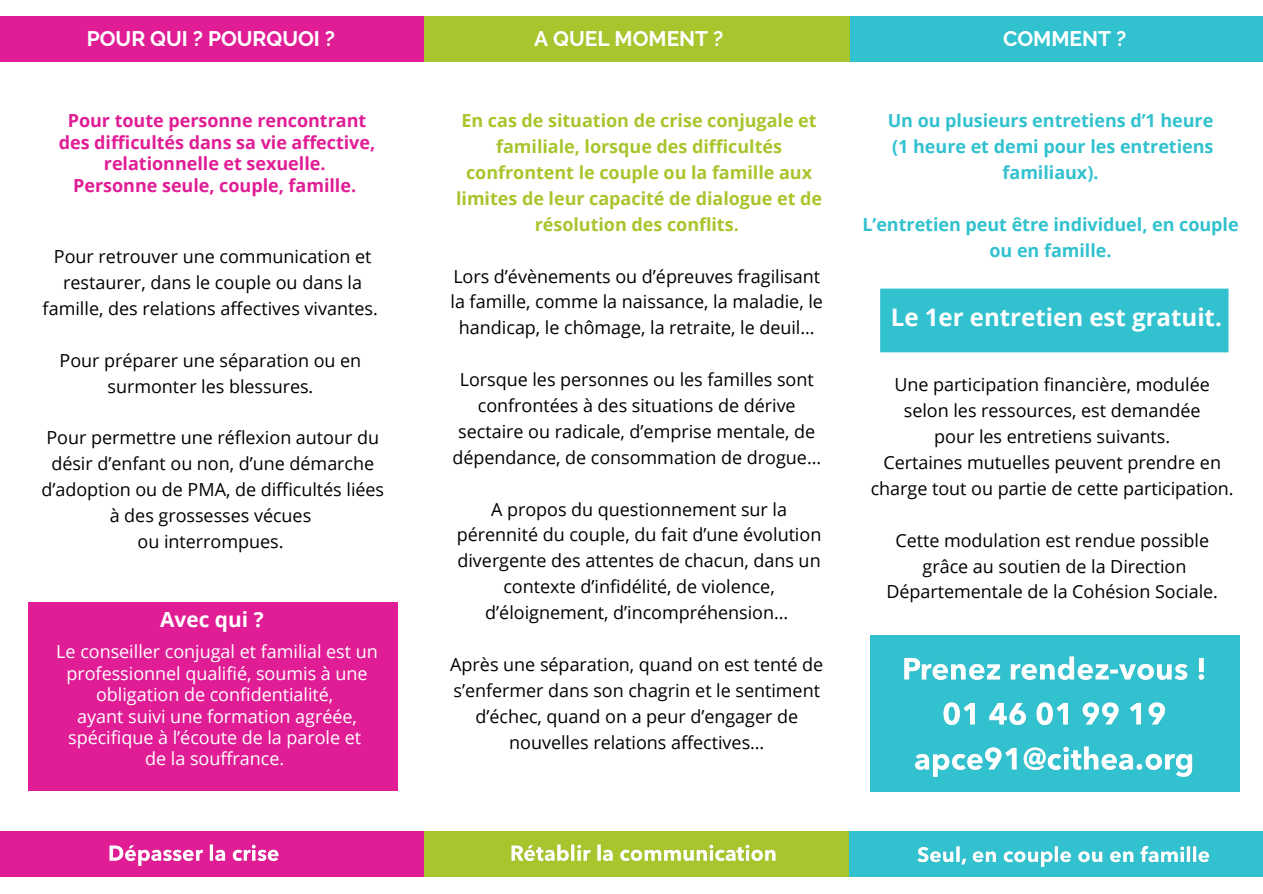
<style>
.page{position:relative;width:1263px;height:894px;background:#fff}
.page>*{position:absolute;margin:0;border:0;box-sizing:border-box;transform-origin:0 0}
.t1{font:700 24.15px "Open Sans";color:#fff}
.t2{font:700 21px "Raleway";color:#fff}
.t3{font:700 20.85px "Open Sans";color:#fff}
.t4{font:18px/25.8px "Open Sans";color:#000;text-align:center}
.t5{font:18px/21.3px "Open Sans";color:#fff;text-align:center}
.t6{font:700 18px/25.8px "Open Sans";color:#a8c52d;text-align:center}
.t7{font:700 18px/25.8px "Open Sans";color:#31c1cf;text-align:center}
.t8{font:700 18px/21.3px "Open Sans";color:#e01d95;text-align:center}
</style>
<div class="page">
<div style="left:882px;top:290px;width:345px;height:60px;background:#31c1cf"></div>
<div style="left:880px;top:288px;width:348px;height:64px;border:3px solid #31c1cf"></div>
<div style="left:849px;top:17px;width:414px;height:45px;background:#31c1cf"></div>
<div style="left:0;top:17px;width:429px;height:45px;background:#e01d95"></div>
<div style="left:424px;top:17px;width:425px;height:45px;background:#a8c52d"></div>
<div style="left:29px;top:602px;width:368px;height:188px;background:#e01d95"></div>
<div style="left:870px;top:635px;width:369px;height:156px;background:#31c1cf"></div>
<img style="left:903px;top:650px;width:206px;height:36px">
<img style="left:1109px;top:650px;width:10px;height:36px">
<img style="left:1119px;top:650px;width:108px;height:36px">
<img style="left:942px;top:695px;width:247px;height:36px">
<img style="left:914px;top:740px;width:296px;height:36px">
<div style="left:424px;top:831px;width:425px;height:45px;background:#a8c52d"></div>
<div style="left:0;top:831px;width:424px;height:45px;background:#e01d95"></div>
<div style="left:849px;top:831px;width:414px;height:45px;background:#31c1cf"></div>
<img style="left:511px;top:844px;width:265px;height:18px">
<img style="left:109px;top:844px;width:170px;height:21px">
<img style="left:917px;top:846px;width:293px;height:20px">
<p class="t2" style="left:87px;top:26px;width:250px">POUR QUI ? POURQUOI ?</p>
<p class="t2" style="left:534px;top:26px;width:191px">A QUEL MOMENT ?</p>
<p class="t2" style="left:1003px;top:26px;width:125px">COMMENT ?</p>
<p class="t8" style="left:59px;top:110px;width:318px">Pour toute personne rencontrant des difficultés dans sa vie affective, relationnelle et sexuelle.</p>
<p class="t8" style="left:73px;top:174px;width:284px">Personne seule, couple, famille.</p>
<p class="t4" style="left:43px;top:243px;width:337px">Pour retrouver une communication et restaurer, dans le couple ou dans la famille, des relations affectives vivantes.</p>
<p class="t4" style="left:60px;top:347px;width:303px">Pour préparer une séparation ou en</p>
<p class="t4" style="left:108px;top:372px;width:207px">surmonter les blessures.</p>
<p class="t4" style="left:41px;top:424px;width:344px">Pour permettre une réflexion autour du désir d’enfant ou non, d’une démarche d’adoption ou de PMA, de difficultés liées à des grossesses vécues</p>
<p class="t4" style="left:138px;top:528px;width:147px">ou interrompues.</p>
<p class="t3" style="left:160px;top:604px;width:105px">Avec qui ?</p>
<p class="t5" style="left:56px;top:640px;width:323px">Le conseiller conjugal et familial est un professionnel qualifié, soumis à une obligation de confidentialité,</p>
<p class="t5" style="left:68px;top:704px;width:295px">ayant suivi une formation agréée, spécifique à l’écoute de la parole et</p>
<p class="t5" style="left:145px;top:747px;width:140px">de la souffrance.</p>
<p class="t6" style="left:456px;top:107px;width:367px">En cas de situation de crise conjugale et familiale, lorsque des difficultés confrontent le couple ou la famille aux limites de leur capacité de dialogue et de résolution des conflits.</p>
<p class="t4" style="left:453px;top:262px;width:368px">Lors d’évènements ou d’épreuves fragilisant</p>
<p class="t4" style="left:450px;top:288px;width:374px">la famille, comme la naissance, la maladie, le</p>
<p class="t4" style="left:459px;top:314px;width:357px">handicap, le chômage, la retraite, le deuil…</p>
<p class="t4" style="left:460px;top:366px;width:355px">Lorsque les personnes ou les familles sont</p>
<p class="t4" style="left:478px;top:392px;width:319px">confrontées à des situations de dérive</p>
<p class="t4" style="left:458px;top:418px;width:358px">sectaire ou radicale, d’emprise mentale, de</p>
<p class="t4" style="left:452px;top:444px;width:370px">dépendance, de consommation de drogue…</p>
<p class="t4" style="left:457px;top:495px;width:366px">A propos du questionnement sur la pérennité du couple, du fait d’une évolution divergente des attentes de chacun, dans un contexte d’infidélité, de violence, d’éloignement, d’incompréhension…</p>
<p class="t4" style="left:450px;top:650px;width:375px">Après une séparation, quand on est tenté de</p>
<p class="t4" style="left:453px;top:676px;width:368px">s’enfermer dans son chagrin et le sentiment</p>
<p class="t4" style="left:475px;top:702px;width:324px">d’échec, quand on a peur d’engager de</p>
<p class="t4" style="left:509px;top:728px;width:257px">nouvelles relations affectives…</p>
<p class="t7" style="left:888px;top:107px;width:327px">Un ou plusieurs entretiens d’1 heure</p>
<p class="t7" style="left:892px;top:133px;width:323px">(1 heure et demi pour les entretiens familiaux).</p>
<p class="t7" style="left:862px;top:211px;width:378px">L’entretien peut être individuel, en couple</p>
<p class="t7" style="left:989px;top:237px;width:124px">ou en famille.</p>
<p class="t1" style="left:891px;top:299px;width:333px">Le 1er entretien est gratuit.</p>
<p class="t4" style="left:894px;top:371px;width:317px">Une participation financière, modulée</p>
<p class="t4" style="left:904px;top:397px;width:298px">selon les ressources, est demandée</p>
<p class="t4" style="left:934px;top:423px;width:238px">pour les entretiens suivants.</p>
<p class="t4" style="left:883px;top:449px;width:339px">Certaines mutuelles peuvent prendre en</p>
<p class="t4" style="left:871px;top:475px;width:364px">charge tout ou partie de cette participation.</p>
<p class="t4" style="left:895px;top:526px;width:315px">Cette modulation est rendue possible</p>
<p class="t4" style="left:886px;top:552px;width:333px">grâce au soutien de la Direction<br>Départementale de la Cohésion Sociale.</p>
</div>
